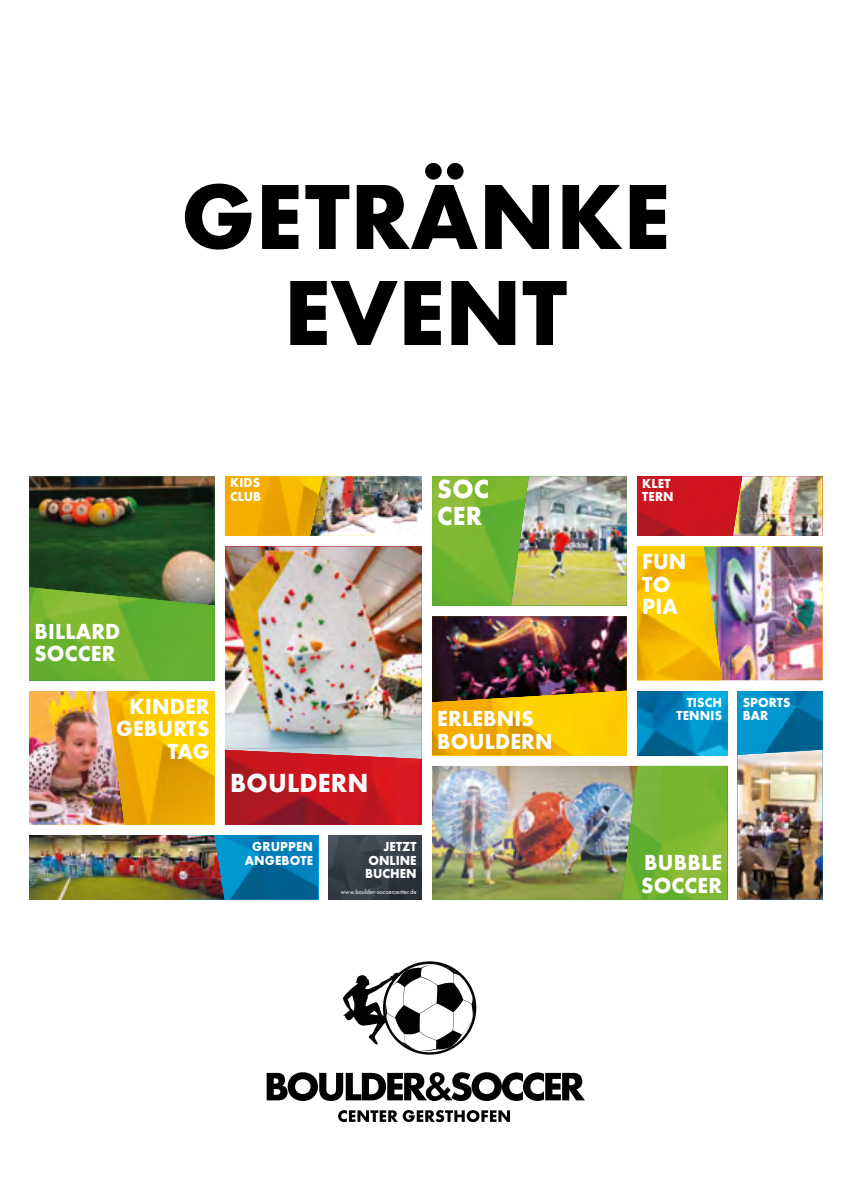
<style>
.page{position:relative;width:851px;height:1202px;background:#fff}
.page>*{position:absolute;margin:0;border:0;box-sizing:border-box;transform-origin:0 0}
.t1{font:700 96px/96px "Futura PT";color:#000;text-align:center}
.t2{font:700 27.2px/27.2px "Futura PT";letter-spacing:.01em;color:#fff;scale:.96 1}
.t3{font:700 22.6px/22.6px "Futura PT";letter-spacing:.01em;color:#fff;scale:.96 1}
.t4{font:700 13.6px/13.6px "Futura PT";letter-spacing:.01em;color:#fff;scale:.96 1}
.t5{font:6.8px "Futura PT";color:#fff;scale:.96 1}
</style>
<div class="page">
<svg style="left:343px;top:961px;width:134px;height:94px"></svg>
<svg style="left:266px;top:1072px;width:319px;height:29px"></svg>
<svg style="left:338px;top:1110px;width:172px;height:12px"></svg>
<img style="left:225px;top:546px;width:196px;height:204px">
<img style="left:225px;top:750px;width:196px;height:75px">
<img style="left:742px;top:476px;width:80px;height:38px">
<img style="left:742px;top:514px;width:80px;height:22px">
<img style="left:637px;top:476px;width:105px;height:60px">
<img style="left:432px;top:766px;width:190px;height:134px">
<img style="left:622px;top:766px;width:105px;height:134px">
<img style="left:29px;top:476px;width:186px;height:111px">
<img style="left:29px;top:587px;width:186px;height:93px">
<img style="left:528px;top:476px;width:98px;height:129px">
<img style="left:432px;top:476px;width:96px;height:129px">
<img style="left:29px;top:835px;width:185px;height:22px">
<img style="left:29px;top:857px;width:185px;height:21px">
<img style="left:29px;top:878px;width:185px;height:22px">
<img style="left:214px;top:835px;width:104px;height:65px">
<img style="left:737px;top:755px;width:85px;height:145px">
<img style="left:737px;top:691px;width:85px;height:64px">
<img style="left:29px;top:691px;width:78px;height:134px">
<img style="left:106px;top:691px;width:1px;height:107px">
<img style="left:107px;top:691px;width:108px;height:134px">
<img style="left:721px;top:546px;width:101px;height:134px">
<svg style="left:637px;top:546px;width:84px;height:85px"></svg>
<img style="left:637px;top:556px;width:78px;height:75px">
<img style="left:637px;top:631px;width:84px;height:49px">
<img style="left:432px;top:616px;width:194px;height:75px">
<img style="left:432px;top:691px;width:194px;height:64px">
<img style="left:322px;top:476px;width:99px;height:17px">
<img style="left:322px;top:493px;width:99px;height:21px">
<img style="left:322px;top:514px;width:96px;height:22px">
<img style="left:225px;top:476px;width:97px;height:60px">
<img style="left:328px;top:835px;width:93px;height:65px">
<img style="left:637px;top:691px;width:90px;height:64px">
<h1 class="t1" style="left:181px;top:166px;width:490px">GETRÄNKE<br>EVENT</h1>
<p class="t4" style="left:230px;top:476px;width:34px">KIDS<br>CLUB</p>
<h2 class="t2" style="left:437px;top:474px;width:56px">SOC<br>CER</h2>
<h3 class="t3" style="left:34px;top:619px;width:91px">BILLARD<br>SOCCER</h3>
<h3 class="t3" style="left:130px;top:694px;width:85px">KINDER</h3>
<h3 class="t3" style="left:116px;top:717px;width:99px;text-align:right">GEBURTS<br>TAG</h3>
<h2 class="t2" style="left:230px;top:769px;width:145px">BOULDERN</h2>
<p class="t4" style="left:245px;top:839px;width:73px;text-align:center">GRUPPEN<br>ANGEBOTE</p>
<p class="t4" style="left:365px;top:839px;width:55px;text-align:justify;text-indent:18px">JETZT ONLINE BUCHEN</p>
<p class="t5" style="left:341px;top:888px;width:80px">www.boulder-soccercenter.de</p>
<h3 class="t3" style="left:437px;top:707px;width:121px">ERLEBNIS<br>BOULDERN</h3>
<p class="t4" style="left:642px;top:476px;width:34px">KLET<br>TERN</p>
<h3 class="t3" style="left:642px;top:550px;width:47px">FUN<br>TO<br>PIA</h3>
<p class="t4" style="left:676px;top:695px;width:49px;text-align:right">TISCH<br>TENNIS</p>
<p class="t4" style="left:742px;top:695px;width:51px">SPORTS</p>
<p class="t4" style="left:742px;top:709px;width:28px">BAR</p>
<h3 class="t3" style="left:641px;top:850px;width:86px">BUBBLE<br>SOCCER</h3>
</div>
